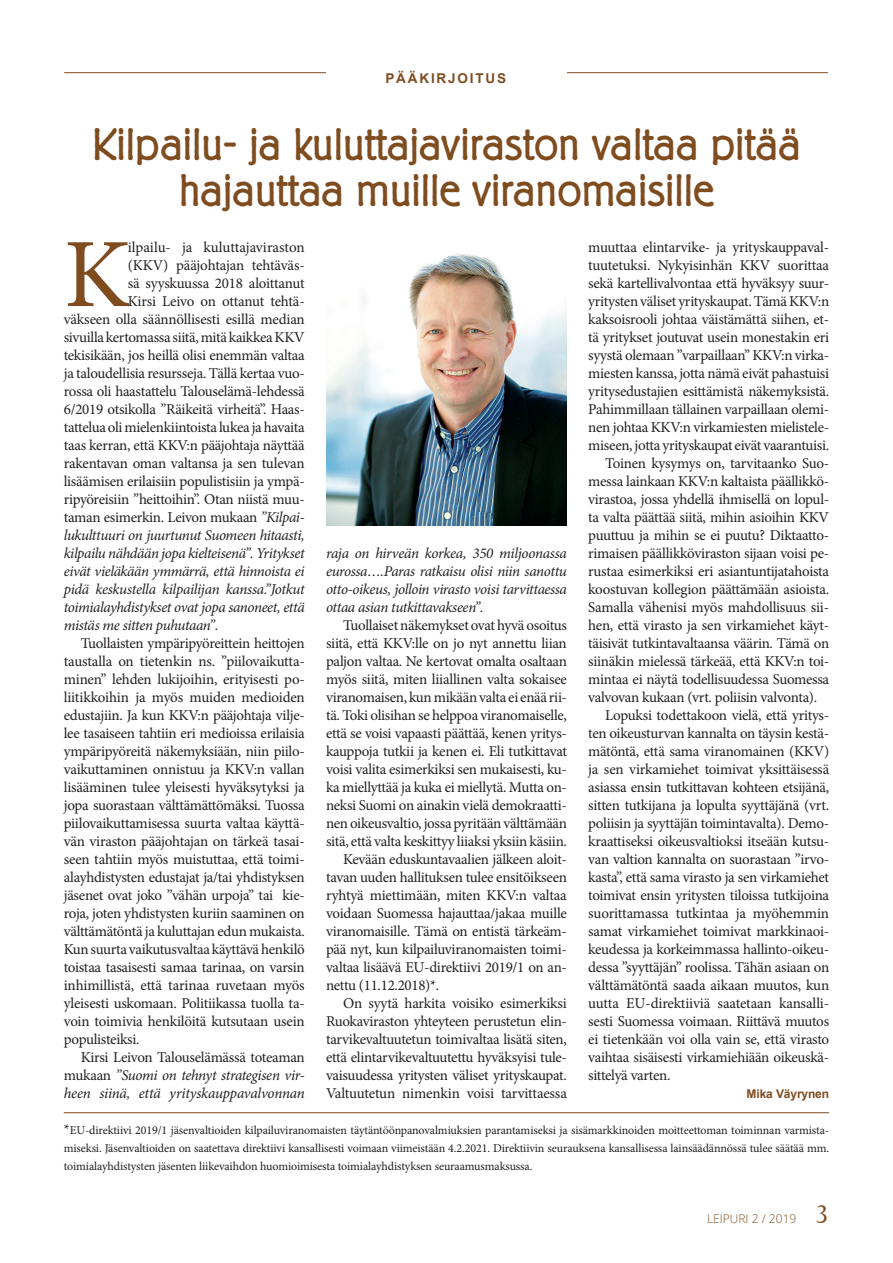
<style>
.page{position:relative;width:893px;height:1263px;background:#fff}
.page>*{position:absolute;margin:0;border:0;box-sizing:border-box;transform-origin:0 0}
.LEIPIS{font:98.1px "Minion Pro";color:#7f4c20}
.PÄÄOTSIKKO{font:300 45px/46.5px "Berliner Grotesk";color:#7f4c20;text-align:center}
.t1{font:27px "Baker Signet BT";color:#7f4c20}
.LEIPIS-2{font:15px/18px "Minion Pro";letter-spacing:-.02em;color:#231f20;text-align:justify}
.LEIPIS-3{font:italic 15px/18px "Minion Pro";letter-spacing:-.025em;color:#231f20;text-align:justify}
.ARIAL{font:700 13.5px "Arial";letter-spacing:.135em;color:#7f4c20}
.LEIPIS-4{font:12px/18px "Minion Pro";letter-spacing:-.01em;color:#231f20;text-align:justify}
.t2{font:300 12px "Open Sans";color:#7f4c20}
.KIRJOITTAJA{font:700 12px "Arial";letter-spacing:-.01em;color:#7f4c20}
.s1{font-size:15px}
.s2{font-style:italic}
.s3{font-style:normal}
</style>
<div class="page">
<hr style="left:64px;top:72px;width:764px;height:1px;background:#7f4c20">
<div style="left:326px;top:43px;width:241px;height:85px;background:#fff"></div>
<img style="left:326px;top:253px;width:241px;height:273px">
<hr style="left:64px;top:1112px;width:765px;height:1px;background:#7f4c20">
<p class="ARIAL" style="left:385px;top:69px;width:122px">PÄÄKIRJOITUS</p>
<p class="PÄÄOTSIKKO" style="left:92px;top:121px;width:710px">Kilpailu- ja kuluttajaviraston valtaa pitää hajauttaa muille viranomaisille</p>
<p class="LEIPIS" style="left:64px;top:209px;width:68px">K</p>
<p class="LEIPIS-2" style="left:128px;top:238px;width:178px">ilpailu- ja kuluttajaviraston</p>
<p class="LEIPIS-2" style="left:588px;top:238px;width:242px">muuttaa elintarvike- ja yrityskauppaval&shy;tuutetuksi. Nykyisinhän KKV suorittaa sekä kartellivalvontaa että hyväksyy suur&shy;yritysten väliset yrityskaupat. Tämä KKV:n kaksoisrooli johtaa väistämättä siihen, et&shy;tä yritykset joutuvat usein monestakin eri syystä olemaan ”varpaillaan” KKV:n virka&shy;miesten kanssa, jotta nämä eivät pahastuisi yritysedustajien esittämistä näkemyksistä.<br>Pahimmillaan tällainen varpaillaan olemi&shy;nen johtaa KKV:n virkamiesten mielistele&shy;miseen, jotta yrityskaupat eivät vaarantuisi.</p>
<p class="LEIPIS-2" style="left:588px;top:454px;width:243px;text-indent:17px">Toinen kysymys on, tarvitaanko Suo&shy;messa lainkaan KKV:n kaltaista päällikkö&shy;virastoa, jossa yhdellä ihmisellä on lopul&shy;ta valta päättää siitä, mihin asioihin KKV puuttuu ja mihin se ei puutu? Diktaatto&shy;rimaisen päällikköviraston sijaan voisi pe&shy;rustaa esimerkiksi eri asiantuntijatahoista koostuvan kollegion päättämään asioista.<br>Samalla vähenisi myös mahdollisuus sii&shy;hen, että virasto ja sen virkamiehet käyt&shy;täisivät tutkintavaltaansa väärin. Tämä on siinäkin mielessä tärkeää, että KKV:n toi&shy;mintaa ei näytä todellisuudessa Suomessa valvovan kukaan (vrt. poliisin valvonta).</p>
<p class="LEIPIS-2" style="left:588px;top:706px;width:243px;text-indent:17px">Lopuksi todettakoon vielä, että yritys&shy;ten oikeusturvan kannalta on täysin kestä&shy;mätöntä, että sama viranomainen (KKV) ja sen virkamiehet toimivat yksittäisessä asiassa ensin tutkittavan kohteen etsijänä, sitten tutkijana ja lopulta syyttäjänä (vrt. poliisin ja syyttäjän toimintavalta). Demo&shy;kraattiseksi oikeusvaltioksi itseään kutsu&shy;van valtion kannalta on suorastaan ”irvo&shy;kasta”, että sama virasto ja sen virkamiehet toimivat ensin yritysten tiloissa tutkijoina suorittamassa tutkintaa ja myöhemmin samat virkamiehet toimivat markkinaoi&shy;keudessa ja korkeimmassa hallinto-oikeu&shy;dessa ”syyttäjän” roolissa. Tähän asiaan on välttämätöntä saada aikaan muutos, kun uutta EU-direktiiviä saatetaan kansalli&shy;sesti Suomessa voimaan. Riittävä muutos ei tietenkään voi olla vain se, että virasto vaihtaa sisäisesti virkamiehiään oikeuskä&shy;sittelyä varten.</p>
<p class="KIRJOITTAJA" style="left:747px;top:1085px;width:84px">Mika Väyrynen</p>
<p class="LEIPIS-4" style="left:64px;top:1121px;width:767px"><span class="s1">*</span>EU-direktiivi 2019/1 jäsenvaltioiden kilpailuviranomaisten täytäntöönpanovalmiuksien parantamiseksi ja sisämarkkinoiden moitteettoman toiminnan varmista&shy;miseksi. Jäsenvaltioiden on saatettava direktiivi kansallisesti voimaan viimeistään 4.2.2021. Direktiivin seurauksena kansallisessa lainsäädännössä tulee säätää mm. toimialayhdistysten jäsenten liikevaihdon huomioimisesta toimialayhdistyksen seuraamusmaksussa.</p>
<p class="LEIPIS-2" style="left:128px;top:256px;width:178px">(KKV) pääjohtajan tehtäväs-</p>
<p class="LEIPIS-2" style="left:128px;top:274px;width:178px">sä syyskuussa 2018 aloittanut</p>
<p class="LEIPIS-2" style="left:128px;top:292px;width:178px">Kirsi Leivo on ottanut tehtä-</p>
<p class="LEIPIS-2" style="left:64px;top:310px;width:243px">väkseen olla säännöllisesti esillä median</p>
<p class="LEIPIS-2" style="left:64px;top:328px;width:242px">sivuilla kertomassa siitä, mitä kaikkea KKV</p>
<p class="LEIPIS-2" style="left:64px;top:346px;width:242px">tekisikään, jos heillä olisi enemmän valtaa</p>
<p class="LEIPIS-2" style="left:64px;top:364px;width:242px">ja taloudellisia resursseja. Tällä kertaa vuo-</p>
<p class="LEIPIS-2" style="left:64px;top:382px;width:242px">rossa oli haastattelu Talouselämä-lehdessä</p>
<p class="LEIPIS-2" style="left:64px;top:400px;width:242px">6/2019 otsikolla ”Räikeitä virheitä”. Haas-</p>
<p class="LEIPIS-2" style="left:64px;top:418px;width:242px">tattelua oli mielenkiintoista lukea ja havaita</p>
<p class="LEIPIS-2" style="left:64px;top:436px;width:242px">taas kerran, että KKV:n pääjohtaja näyttää</p>
<p class="LEIPIS-2" style="left:64px;top:454px;width:242px">rakentavan oman valtansa ja sen tulevan</p>
<p class="LEIPIS-2" style="left:64px;top:472px;width:242px">lisäämisen erilaisiin populistisiin ja ympä-</p>
<p class="LEIPIS-2" style="left:64px;top:490px;width:242px">ripyöreisiin ”heittoihin”. Otan niistä muu-</p>
<p class="LEIPIS-2" style="left:64px;top:508px;width:242px">taman esimerkin. Leivon mukaan <span class="s2">”Kilpai-</span></p>
<p class="LEIPIS-3" style="left:64px;top:526px;width:242px">lukulttuuri on juurtunut Suomeen hitaasti,</p>
<p class="LEIPIS-3" style="left:64px;top:544px;width:242px">kilpailu nähdään jopa kielteisenä”. Yritykset</p>
<p class="LEIPIS-3" style="left:64px;top:562px;width:242px">eivät vieläkään ymmärrä, että hinnoista ei</p>
<p class="LEIPIS-3" style="left:64px;top:580px;width:242px">pidä keskustella kilpailijan kanssa.”Jotkut</p>
<p class="LEIPIS-3" style="left:64px;top:598px;width:242px">toimialayhdistykset ovat jopa sanoneet, että</p>
<p class="LEIPIS-3" style="left:64px;top:616px;width:156px">mistäs me sitten puhutaan”<span class="s3">.</span></p>
<p class="LEIPIS-2" style="left:64px;top:634px;width:243px;text-indent:17px">Tuollaisten ympäripyöreittein heittojen taustalla on tietenkin ns. ”piilovaikutta&shy;minen” lehden lukijoihin, erityisesti po&shy;liitikkoihin ja myös muiden medioiden edustajiin. Ja kun KKV:n pääjohtaja vilje&shy;lee tasaiseen tahtiin eri medioissa erilaisia ympäripyöreitä näkemyksiään, niin piilo&shy;vaikuttaminen onnistuu ja KKV:n vallan lisääminen tulee yleisesti hyväksytyksi ja jopa suorastaan välttämättömäksi. Tuossa piilovaikuttamisessa suurta valtaa käyttä&shy;vän viraston pääjohtajan on tärkeä tasai&shy;seen tahtiin myös muistuttaa, että toimi&shy;alayhdistysten edustajat ja/tai yhdistyksen jäsenet ovat joko ”vähän urpoja” tai kie&shy;roja, joten yhdistysten kuriin saaminen on välttämätöntä ja kuluttajan edun mukaista.<br>Kun suurta vaikutusvaltaa käyttävä henkilö toistaa tasaisesti samaa tarinaa, on varsin inhimillistä, että tarinaa ruvetaan myös yleisesti uskomaan. Politiikassa tuolla ta&shy;voin toimivia henkilöitä kutsutaan usein populisteiksi.</p>
<p class="LEIPIS-3" style="left:64px;top:1048px;width:242px;text-indent:17px"><span class="s3">Kirsi Leivon Talouselämässä toteaman mukaan</span> ”Suomi on tehnyt strategisen vir&shy;heen siinä, että yrityskauppavalvonnan</p>
<p class="LEIPIS-3" style="left:326px;top:544px;width:242px">raja on hirveän korkea, 350 miljoonassa eurossa….Paras ratkaisu olisi niin sanottu otto-oikeus, jolloin virasto voisi tarvittaessa ottaa asian tutkittavakseen”.</p>
<p class="LEIPIS-2" style="left:326px;top:616px;width:242px;text-indent:17px">Tuollaiset näkemykset ovat hyvä osoitus siitä, että KKV:lle on jo nyt annettu liian paljon valtaa. Ne kertovat omalta osaltaan myös siitä, miten liiallinen valta sokaisee viranomaisen, kun mikään valta ei enää rii&shy;tä. Toki olisihan se helppoa viranomaiselle, että se voisi vapaasti päättää, kenen yritys&shy;kauppoja tutkii ja kenen ei. Eli tutkittavat voisi valita esimerkiksi sen mukaisesti, ku&shy;ka miellyttää ja kuka ei miellytä. Mutta on&shy;neksi Suomi on ainakin vielä demokraatti&shy;nen oikeusvaltio, jossa pyritään välttämään sitä, että valta keskittyy liiaksi yksiin käsiin.</p>
<p class="LEIPIS-2" style="left:326px;top:850px;width:242px;text-indent:17px">Kevään eduskuntavaalien jälkeen aloit&shy;tavan uuden hallituksen tulee ensitöikseen ryhtyä miettimään, miten KKV:n valtaa voidaan Suomessa hajauttaa/jakaa muille viranomaisille. Tämä on entistä tärkeäm&shy;pää nyt, kun kilpailuviranomaisten toimi&shy;valtaa lisäävä EU-direktiivi 2019/1 on an&shy;nettu (11.12.2018)*.</p>
<p class="LEIPIS-2" style="left:326px;top:994px;width:242px;text-indent:17px">On syytä harkita voisiko esimerkiksi Ruokaviraston yhteyteen perustetun elin&shy;tarvikevaltuutetun toimivaltaa lisätä siten, että elintarvikevaltuutettu hyväksyisi tule&shy;vaisuudessa yritysten väliset yrityskaupat.<br>Valtuutetun nimenkin voisi tarvittaessa</p>
<p class="t2" style="left:707px;top:1210px;width:91px">LEIPURI 2 / 2019</p>
<p class="t1" style="left:815px;top:1198px;width:16px">3</p>
</div>
